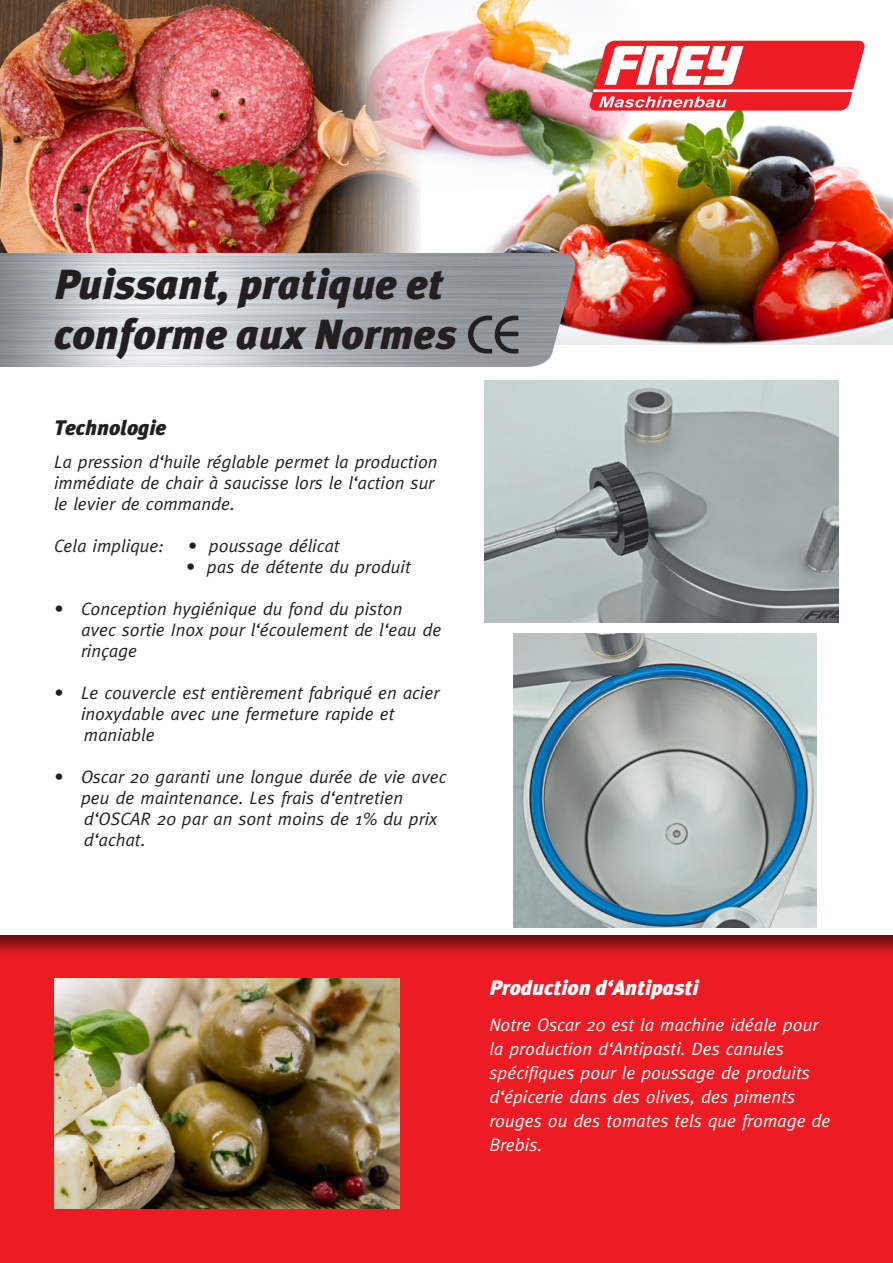
<style>
.page{position:relative;width:893px;height:1263px;background:#fff}
.page>*{position:absolute;margin:0;border:0;box-sizing:border-box;transform-origin:0 0}
.t1{font:italic 900 42px/50.4px "Meta Plus";color:#231f20}
.t2{font:italic 900 21px "Meta Plus";color:#fff}
.t3{font:italic 900 21px "Meta Plus";color:#231f20}
.t4{font:italic 18px/21px "Meta";color:#231f20}
.t5{font:italic 18px/24px "Meta";color:#fff}
</style>
<div class="page">
<img style="left:486px;top:40px;width:407px;height:304px">
<img style="left:0;top:0;width:419px;height:253px">
<div style="left:0;top:929px;width:893px;height:334px;background:#231f20;opacity:.75"></div>
<img style="left:55px;top:978px;width:345px;height:231px">
<img style="left:0;top:253px;width:579px;height:114px">
<svg style="left:468px;top:316px;width:50px;height:37px"></svg>
<img style="left:485px;top:381px;width:354px;height:241px">
<img style="left:513px;top:634px;width:303px;height:294px">
<img style="left:355px;top:0;width:289px;height:188px">
<svg style="left:589px;top:41px;width:276px;height:70px"></svg>
<h1 class="t1" style="left:54px;top:259px;width:404px">Puissant, pratique et conforme aux Normes</h1>
<p class="t3" style="left:54px;top:416px;width:114px">Technologie</p>
<p class="t4" style="left:54px;top:451px;width:385px">La pression d‘huile réglable permet la production immédiate de chair à saucisse lors le l‘action sur le levier de commande.</p>
<p class="t4" style="left:54px;top:535px;width:111px">Cela implique:</p>
<p class="t4" style="left:188px;top:535px;width:153px">• poussage délicat</p>
<p class="t4" style="left:186px;top:556px;width:226px">• pas de détente du produit</p>
<p class="t4" style="left:81px;top:598px;width:362px;text-indent:-27px">• Conception hygiénique du fond du piston avec sortie Inox pour l‘écoulement de l‘eau de rinçage</p>
<p class="t4" style="left:81px;top:682px;width:360px;text-indent:-27px">• Le couvercle est entièrement fabriqué en acier inoxydable avec une fermeture rapide et maniable</p>
<p class="t4" style="left:81px;top:766px;width:367px;text-indent:-27px">• Oscar 20 garanti une longue durée de vie avec peu de maintenance. Les frais d‘entretien d‘OSCAR 20 par an sont moins de 1% du prix d‘achat.</p>
<p class="t2" style="left:489px;top:975px;width:211px">Production d‘Antipasti</p>
<p class="t5" style="left:489px;top:1012px;width:343px">Notre Oscar 20 est la machine idéale pour la production d‘Antipasti. Des canules spécifiques pour le poussage de produits d‘épicerie dans des olives, des piments rouges ou des tomates tels que fromage de Brebis.</p>
</div>
